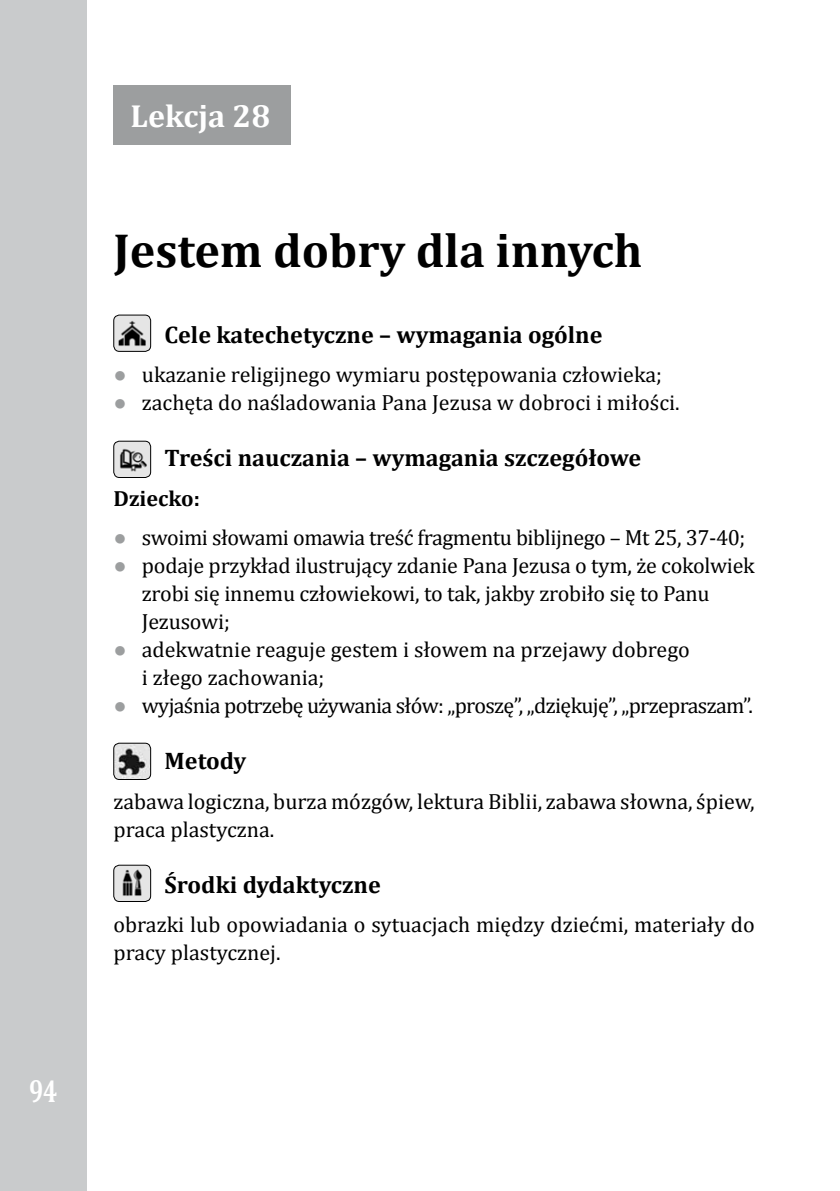
<style>
.page{position:relative;width:840px;height:1191px;background:#fff}
.page>*{position:absolute;margin:0;border:0;box-sizing:border-box;transform-origin:0 0}
.t1{font:700 48px "Cambria";color:#000}
.t2{font:700 32px "Cambria";color:#fff}
.t3{font:700 32px "Cambria";color:#fff;scale:.75 1}
.t4{font:700 24px "Cambria";color:#000}
.t5{font:22px/28px "Cambria";color:#000}
.t6{font:22px "Cambria";letter-spacing:-.03em;color:#000}
.t7{font:22px "Cambria";letter-spacing:-.02em;color:#000}
.t8{font:700 22px "Cambria";color:#000}
.s1{font-family:"Arial";color:#9c9e9f}
</style>
<div class="page">
<div style="left:0;top:0;width:86px;height:1191px;background:#c9cbcc"></div>
<div style="left:113px;top:85px;width:178px;height:60px;background:#9c9e9f"></div>
<img style="left:114px;top:315px;width:36px;height:36px">
<div style="left:113px;top:315px;width:38px;height:36px;border:1px solid #000;border-radius:6px"></div>
<img style="left:114px;top:441px;width:36px;height:36px">
<div style="left:113px;top:441px;width:38px;height:37px;border:1px solid #000;border-radius:6px"></div>
<img style="left:114px;top:743px;width:36px;height:36px">
<div style="left:113px;top:743px;width:38px;height:36px;border:1px solid #000;border-radius:6px"></div>
<img style="left:114px;top:865px;width:36px;height:36px">
<div style="left:113px;top:865px;width:38px;height:36px;border:1px solid #000;border-radius:6px"></div>
<h2 class="t3" style="left:29px;top:1068px;width:39px">94</h2>
<h2 class="t2" style="left:130px;top:93px;width:141px">Lekcja 28</h2>
<h1 class="t1" style="left:113px;top:217px;width:530px">Jestem dobry dla innych</h1>
<p class="t4" style="left:164px;top:318px;width:439px">Cele katechetyczne – wymagania ogólne</p>
<p class="t5" style="left:113px;top:361px;width:549px"><span class="s1">●</span> ukazanie religijnego wymiaru postępowania człowieka;</p>
<p class="t5" style="left:113px;top:389px;width:567px"><span class="s1">●</span> zachęta do naśladowania Pana Jezusa w dobroci i miłości.</p>
<p class="t4" style="left:164px;top:441px;width:477px">Treści nauczania – wymagania szczegółowe</p>
<p class="t8" style="left:113px;top:483px;width:88px">Dziecko:</p>
<p class="t7" style="left:113px;top:524px;width:633px"><span class="s1">●</span> swoimi słowami omawia treść fragmentu biblijnego – Mt 25, 37-40;</p>
<p class="t5" style="left:142px;top:551px;width:614px;text-indent:-28px"><span class="s1">●</span> podaje przykład ilustrujący zdanie Pana Jezusa o tym, że cokolwiek zrobi się innemu człowiekowi, to tak, jakby zrobiło się to Panu<br>Jezusowi;</p>
<p class="t5" style="left:142px;top:635px;width:549px;text-indent:-28px"><span class="s1">●</span> adekwatnie reaguje gestem i słowem na przejawy dobrego i złego zachowania;</p>
<p class="t6" style="left:113px;top:693px;width:640px"><span class="s1">●</span> wyjaśnia potrzebę używania słów: „proszę”, „dziękuję”, „przepraszam”.</p>
<p class="t4" style="left:164px;top:744px;width:83px">Metody</p>
<p class="t5" style="left:113px;top:787px;width:642px">zabawa logiczna, burza mózgów, lektura Biblii, zabawa słowna, śpiew, praca plastyczna.</p>
<p class="t4" style="left:164px;top:867px;width:218px">Środki dydaktyczne</p>
<p class="t5" style="left:113px;top:910px;width:642px">obrazki lub opowiadania o sytuacjach między dziećmi, materiały do pracy plastycznej.</p>
</div>
